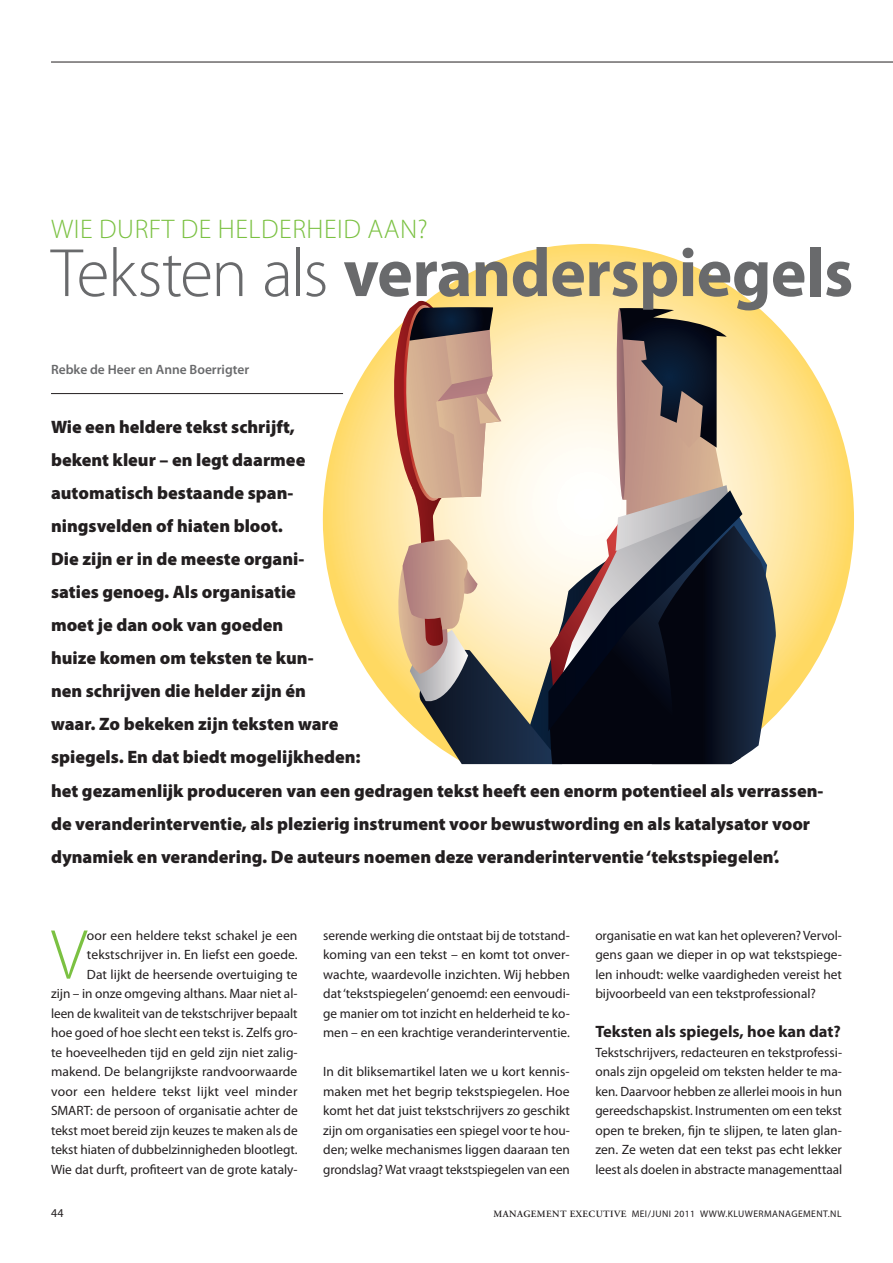
<style>
.page{position:relative;width:893px;height:1263px;background:#fff}
.page>*{position:absolute;margin:0;border:0;box-sizing:border-box;transform-origin:0 0}
.t1{font:300 71.4px "Myriad Pro";color:#7bc142}
.t2{font:700 69px "Myriad Pro";letter-spacing:-.01em;color:#696a6c}
.t3{font:300 27px "Myriad Pro";letter-spacing:.02em;color:#7bc142}
.t4{font:900 18px/33px "Myriad Pro";color:#231f20}
.t5{font:700 16.5px "Myriad Pro";color:#231f20}
.t6{font:13.5px/19.5px "Myriad Pro";color:#231f20;text-align:justify}
.t7{font:600 13.5px "Myriad Pro";color:#696a6c}
.t8{font:12px "Myriad Pro";color:#231f20}
.t9{font:9.6px "Myriad Pro";letter-spacing:.045em;color:#231f20}
.s1{font-weight:300}
.s2{font-family:"Adobe Garamond Pro";font-weight:600}
</style>
<div class="page">
<hr style="left:51px;top:62px;width:842px;height:1px;background:#231f20">
<svg style="left:323px;top:244px;width:531px;height:471px"></svg>
<svg style="left:392px;top:301px;width:384px;height:463px;background:#9d8f81"></svg>
<hr style="left:51px;top:393px;width:292px;height:1px;background:#231f20">
<p class="t3" style="left:51px;top:218px;width:378px">WIE DURFT DE HELDERHEID AAN?</p>
<p class="t2" style="left:51px;top:248px;width:804px"><span class="s1">Teksten als</span> veranderspiegels</p>
<p class="t7" style="left:51px;top:365px;width:200px">Rebke de Heer en Anne Boerrigter</p>
<p class="t4" style="left:51px;top:412px;width:311px">Wie een heldere tekst schrijft,<br>bekent kleur – en legt daarmee automatisch bestaande span&shy;ningsvelden of hiaten bloot.<br>Die zijn er in de meeste organi-<br>saties genoeg. Als organisatie<br>moet je dan ook van goeden<br>huize komen om teksten te kun-<br>nen schrijven die helder zijn én<br>waar. Zo bekeken zijn teksten ware spiegels. En dat biedt mogelijkheden:</p>
<p class="t4" style="left:51px;top:776px;width:774px">het gezamenlijk produceren van een gedragen tekst heeft een enorm potentieel als verrassen&shy;de veranderinterventie, als plezierig instrument voor bewustwording en als katalysator voor dynamiek en verandering. De auteurs noemen deze veranderinterventie ‘tekstspiegelen’.</p>
<p class="t6" style="left:51px;top:927px;width:248px;text-align:right">oor een heldere tekst schakel je een tekstschrijver in. En liefst een goede.<br>Dat lijkt de heersende overtuiging te<br>zijn – in onze omgeving althans. Maar niet al&shy;leen de kwaliteit van de tekstschrijver bepaalt hoe goed of hoe slecht een tekst is. Zelfs gro&shy;te hoeveelheden tijd en geld zijn niet zalig&shy;makend. De belangrijkste randvoorwaarde voor een heldere tekst lijkt veel minder SMART: de persoon of organisatie achter de tekst moet bereid zijn keuzes te maken als de tekst hiaten of dubbelzinnigheden blootlegt.<br>Wie dat durft, profiteert van de grote kataly-</p>
<p class="t6" style="left:323px;top:927px;width:248px">serende werking die ontstaat bij de totstand&shy;koming van een tekst – en komt tot onver&shy;wachte, waardevolle inzichten. Wij hebben dat ‘tekstspiegelen’ genoemd: een eenvoudi&shy;ge manier om tot inzicht en helderheid te ko&shy;men – en een krachtige veranderinterventie.</p>
<p class="t1" style="left:51px;top:928px;width:37px">V</p>
<p class="t6" style="left:323px;top:1063px;width:248px">In dit bliksemartikel laten we u kort kennis&shy;maken met het begrip tekstspiegelen. Hoe komt het dat juist tekstschrijvers zo geschikt zijn om organisaties een spiegel voor te hou&shy;den; welke mechanismes liggen daaraan ten grondslag? Wat vraagt tekstspiegelen van een</p>
<p class="t6" style="left:595px;top:927px;width:248px">organisatie en wat kan het opleveren? Vervol&shy;gens gaan we dieper in op wat tekstspiege&shy;len inhoudt: welke vaardigheden vereist het bijvoorbeeld van een tekstprofessional?</p>
<p class="t5" style="left:595px;top:1025px;width:247px">Teksten als spiegels, hoe kan dat?</p>
<p class="t6" style="left:595px;top:1044px;width:248px">Tekstschrijvers, redacteuren en tekstprofessi&shy;onals zijn opgeleid om teksten helder te ma&shy;ken. Daarvoor hebben ze allerlei moois in hun gereedschapskist. Instrumenten om een tekst open te breken, fijn te slijpen, te laten glan&shy;zen. Ze weten dat een tekst pas echt lekker leest als doelen in abstracte managementtaal</p>
<p class="t8" style="left:51px;top:1208px;width:14px">44</p>
<p class="t9" style="left:493px;top:1208px;width:350px"><span class="s2">MANAGEMENT EXECUTIVE</span> MEI/JUNI 2011 WWW.KLUWERMANAGEMENT.NL</p>
</div>
